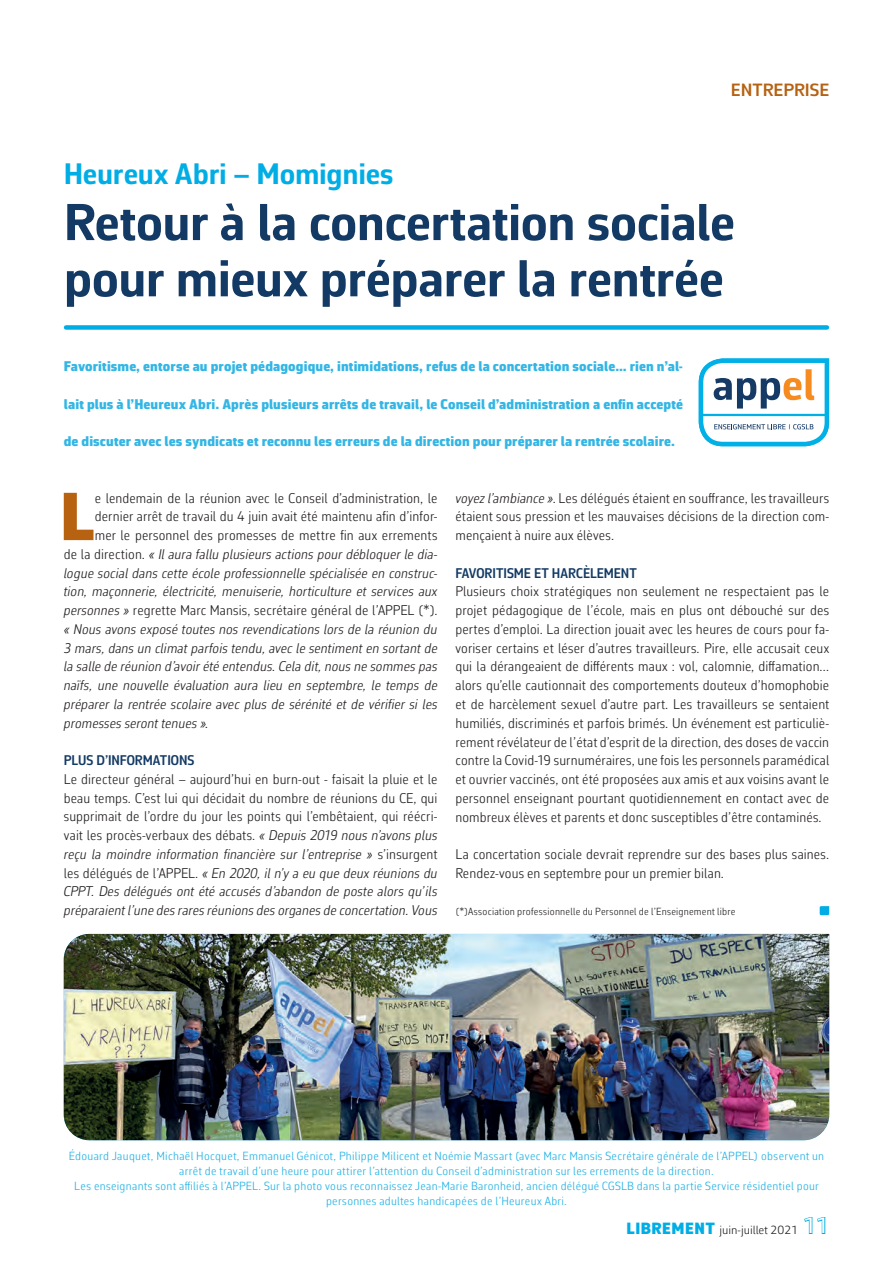
<style>
.page{position:relative;width:893px;height:1263px;background:#fff}
.page>*{position:absolute;margin:0;border:0;box-sizing:border-box;transform-origin:0 0}
.t1{font:900 68.7px "Corbeau Pro";color:#b66211}
.t2{font:700 52.5px/56.2px "Corbeau Pro";letter-spacing:-.005em;color:#133a64}
.t3{font:700 30px "Corbeau Pro";letter-spacing:-.01em;color:#00ade5}
.t4{font:600 18px "Corbeau Pro";color:#b66211}
.t5{font:300 14.25px/18.8px "Corbeau Con Pro";letter-spacing:.01em;color:#231f20;text-align:justify}
.t6{font:italic 300 14.25px "Corbeau Con Pro";letter-spacing:.01em;color:#231f20}
.t7{font:900 14.25px "Corbeau Pro";letter-spacing:.01em;color:#33b6e5}
.t8{font:600 14.25px "Corbeau Con Pro";color:#133a64}
.t9{font:300 12px/15px "Corbeau Con Pro";letter-spacing:.025em;color:#21b2e4;text-align:center}
.t10{font:300 12px "Corbeau Pro";color:#231f20}
.t11{font:300 10.5px "Corbeau Con Pro";letter-spacing:.025em;color:#231f20}
.s1{font-style:normal}
.s2{font-style:italic}
.s3{font-weight:900;font-size:16.5px;color:#00ade5}
.s4{font-weight:400;font-size:22.5px;color:#00ade5}
</style>
<div class="page">
<div style="left:66px;top:325px;width:761px;height:5px;background:#00ade5"></div>
<svg style="left:820px;top:906px;width:9px;height:9px"></svg>
<img style="left:64px;top:934px;width:765px;height:206px">
<svg style="left:699px;top:358px;width:130px;height:88px"></svg>
<p class="t4" style="left:731px;top:78px;width:100px">ENTREPRISE</p>
<h3 class="t3" style="left:64px;top:153px;width:331px">Heureux Abri – Momignies</h3>
<h2 class="t2" style="left:64px;top:193px;width:673px">Retour à la concertation sociale pour mieux préparer la rentrée</h2>
<p class="t7" style="left:64px;top:357px;width:621px">Favoritisme, entorse au projet pédagogique, intimidations, refus de la concertation sociale… rien n’al-</p>
<p class="t7" style="left:64px;top:394px;width:621px">lait plus à l’Heureux Abri. Après plusieurs arrêts de travail, le Conseil d’administration a enfin accepté</p>
<p class="t7" style="left:64px;top:432px;width:613px">de discuter avec les syndicats et reconnu les erreurs de la direction pour préparer la rentrée scolaire.</p>
<h1 class="t1" style="left:60px;top:471px;width:36px">L</h1>
<p class="t5" style="left:95px;top:488px;width:344px">e lendemain de la réunion avec le Conseil d’administration, le</p>
<p class="t5" style="left:95px;top:507px;width:344px">dernier arrêt de travail du 4 juin avait été maintenu afin d’infor-</p>
<p class="t5" style="left:95px;top:526px;width:344px">mer le personnel des promesses de mettre fin aux errements</p>
<p class="t6" style="left:64px;top:544px;width:375px"><span class="s1">de la direction.</span> « Il aura fallu plusieurs actions pour débloquer le dia-</p>
<p class="t6" style="left:64px;top:563px;width:375px">logue social dans cette école professionnelle spécialisée en construc-</p>
<p class="t6" style="left:64px;top:582px;width:375px">tion, maçonnerie, électricité, menuiserie, horticulture et services aux</p>
<p class="t5" style="left:64px;top:601px;width:375px"><span class="s2">personnes »</span> regrette Marc Mansis, secrétaire général de l’APPEL (*).</p>
<p class="t6" style="left:64px;top:619px;width:375px">« Nous avons exposé toutes nos revendications lors de la réunion du</p>
<p class="t6" style="left:64px;top:638px;width:375px">3 mars, dans un climat parfois tendu, avec le sentiment en sortant de</p>
<p class="t6" style="left:64px;top:657px;width:375px">la salle de réunion d’avoir été entendus. Cela dit, nous ne sommes pas</p>
<p class="t6" style="left:64px;top:676px;width:375px">naïfs, une nouvelle évaluation aura lieu en septembre, le temps de</p>
<p class="t6" style="left:64px;top:694px;width:375px">préparer la rentrée scolaire avec plus de sérénité et de vérifier si les</p>
<p class="t6" style="left:64px;top:713px;width:146px">promesses seront tenues ».</p>
<p class="t8" style="left:64px;top:751px;width:132px">PLUS D’INFORMATIONS</p>
<p class="t5" style="left:64px;top:769px;width:375px">Le directeur général – aujourd’hui en burn-out - faisait la pluie et le beau temps. C’est lui qui décidait du nombre de réunions du CE, qui supprimait de l’ordre du jour les points qui l’embêtaient, qui réécri&shy;vait les procès-verbaux des débats. <span class="s2">« Depuis 2019 nous n’avons plus reçu la moindre information financière sur l’entreprise »</span> s’insurgent les délégués de l’APPEL. <span class="s2">« En 2020, il n’y a eu que deux réunions du CPPT. Des délégués ont été accusés d’abandon de poste alors qu’ils préparaient l’une des rares réunions des organes de concertation. Vous</span></p>
<p class="t5" style="left:455px;top:488px;width:375px"><span class="s2">voyez l’ambiance »</span>. Les délégués étaient en souffrance, les travailleurs étaient sous pression et les mauvaises décisions de la direction com&shy;mençaient à nuire aux élèves.</p>
<p class="t8" style="left:455px;top:563px;width:183px">FAVORITISME ET HARCÈLEMENT</p>
<p class="t5" style="left:455px;top:582px;width:375px">Plusieurs choix stratégiques non seulement ne respectaient pas le projet pédagogique de l’école, mais en plus ont débouché sur des pertes d’emploi. La direction jouait avec les heures de cours pour fa&shy;voriser certains et léser d’autres travailleurs. Pire, elle accusait ceux qui la dérangeaient de différents maux : vol, calomnie, diffamation… alors qu’elle cautionnait des comportements douteux d’homophobie et de harcèlement sexuel d’autre part. Les travailleurs se sentaient humiliés, discriminés et parfois brimés. Un événement est particuliè&shy;rement révélateur de l’état d’esprit de la direction, des doses de vaccin contre la Covid-19 surnuméraires, une fois les personnels paramédical et ouvrier vaccinés, ont été proposées aux amis et aux voisins avant le personnel enseignant pourtant quotidiennement en contact avec de nombreux élèves et parents et donc susceptibles d’être contaminés.</p>
<p class="t5" style="left:455px;top:845px;width:375px">La concertation sociale devrait reprendre sur des bases plus saines.<br>Rendez-vous en septembre pour un premier bilan.</p>
<p class="t11" style="left:455px;top:904px;width:281px">(*)Association professionnelle du Personnel de l’Enseignement libre</p>
<p class="t9" style="left:69px;top:1148px;width:757px">Édouard Jauquet, Michaël Hocquet, Emmanuel Génicot, Philippe Milicent et Noémie Massart (avec Marc Mansis Secrétaire générale de l’APPEL) observent un arrêt de travail d’une heure pour attirer l’attention du Conseil d’administration sur les errements de la direction.<br>Les enseignants sont affiliés à l’APPEL. Sur la photo vous reconnaissez Jean-Marie Baronheid, ancien délégué CGSLB dans la partie Service résidentiel pour personnes adultes handicapées de l’Heureux Abri.</p>
<p class="t10" style="left:626px;top:1222px;width:204px"><span class="s3">LIBREMENT</span> juin-juillet 2021 <span class="s4">11</span></p>
</div>
